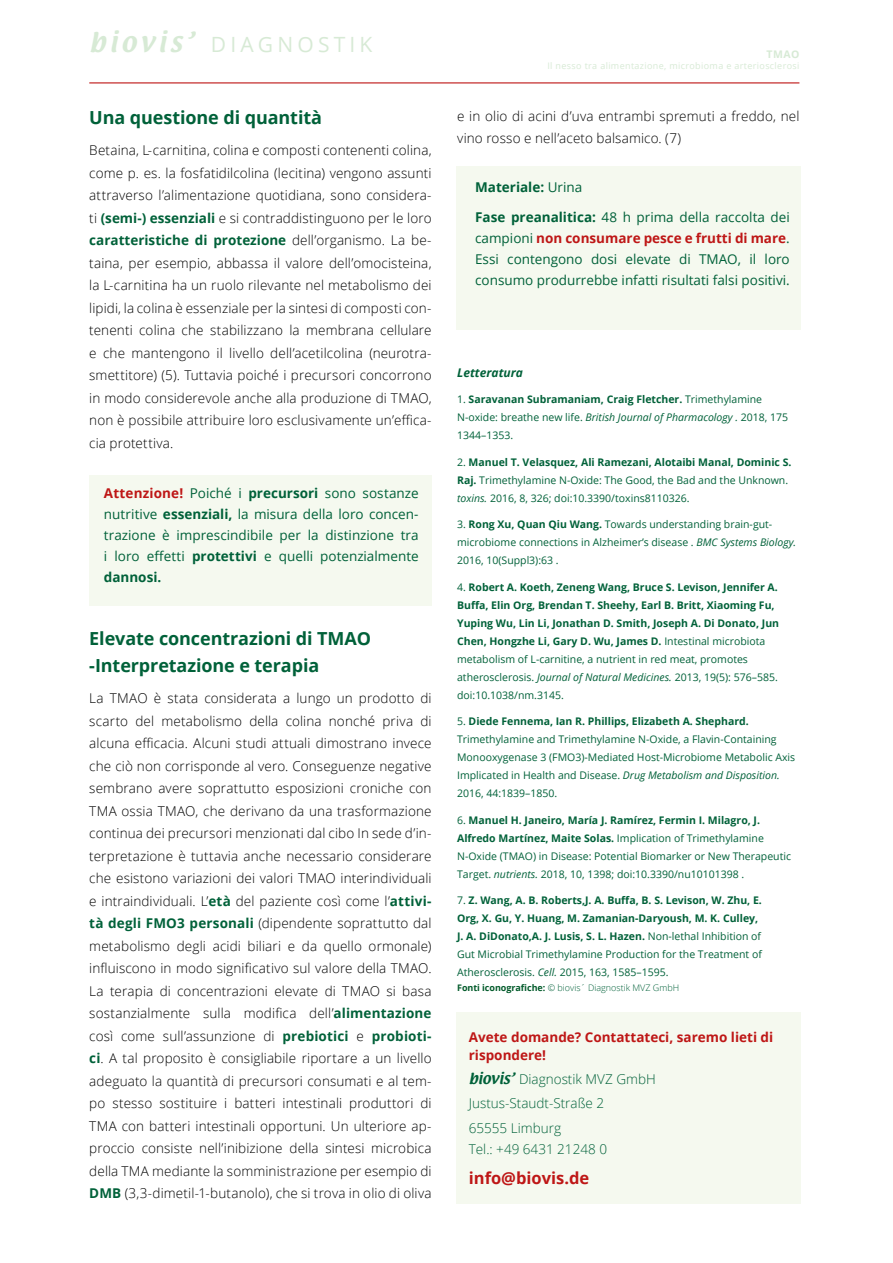
<style>
.page{position:relative;width:893px;height:1263px;background:#fff}
.page>*{position:absolute;margin:0;border:0;box-sizing:border-box;transform-origin:0 0}
.t1{font:21px "Open Sans";letter-spacing:.2em;color:#d7ead5}
.t2{font:700 18px/27px "Open Sans";letter-spacing:-.005em;color:#006139}
.t3{font:700 16.5px "Open Sans";color:#be1716}
.t4{font:300 13.5px/22.5px "Open Sans";letter-spacing:.01em;color:#000;text-align:justify}
.t5{font:13.5px/21px "Open Sans";color:#006139;text-align:justify}
.t6{font:300 13.5px/24.2px "Open Sans";color:#006139}
.t7{font:700 13.5px/18.6px "Open Sans";color:#be1716}
.t8{font:italic 700 12px "Open Sans";color:#006139}
.t9{font:10.5px/18px "Open Sans";color:#006139}
.t10{font:700 10.5px/18px "Open Sans";color:#006139}
.t11{font:700 10.5px "Open Sans";color:#d7ead5}
.t12{font:9px "Open Sans";letter-spacing:.04em;color:#d7ead5}
.t13{font:300 9px "Open Sans";color:#006139}
.s1{font-family:"Textile";font-size:24px}
.s2{font-weight:700;color:#006139}
.s3{font-weight:700;color:#be1716}
.s4{font-weight:700}
.s5{font-style:italic}
.s6{font-weight:400}
.s7{font-weight:400;font-style:italic}
.s8{font-weight:700;color:#025a2a}
.s9{font-family:"Textile";font-weight:400}
</style>
<div class="page">
<div style="left:89px;top:475px;width:343px;height:131px;background:#f5f9ef"></div>
<hr style="left:89px;top:82px;width:710px;height:1px;background:#be1716">
<div style="left:456px;top:1012px;width:344px;height:191px;background:#f5f9ef"></div>
<div style="left:456px;top:166px;width:344px;height:164px;background:#f5f9ef"></div>
<h1 class="t1" style="left:89px;top:30px;width:285px"><span class="s1">biovis’</span> DIAGNOSTIK</h1>
<h2 class="t2" style="left:89px;top:104px;width:234px">Una questione di quantità</h2>
<p class="t4" style="left:89px;top:139px;width:344px">Betaina, L-carnitina, colina e composti contenenti colina, come p. es. la fosfatidilcolina (lecitina) vengono assunti attraverso l’alimentazione quotidiana, sono considera&shy;ti <span class="s2">(semi-) essenziali</span> e si contraddistinguono per le loro <span class="s2">caratteristiche di protezione</span> dell’organismo. La be&shy;taina, per esempio, abbassa il valore dell’omocisteina, la L-carnitina ha un ruolo rilevante nel metabolismo dei lipidi, la colina è essenziale per la sintesi di composti con&shy;tenenti colina che stabilizzano la membrana cellulare e che mantengono il livello dell’acetilcolina (neurotra&shy;smettitore) (5). Tuttavia poiché i precursori concorrono in modo considerevole anche alla produzione di TMAO, non è possibile attribuire loro esclusivamente un’effica&shy;cia protettiva.</p>
<p class="t5" style="left:104px;top:482px;width:316px"><span class="s3">Attenzione!</span> Poiché i <span class="s4">precursori</span> sono sostanze nutritive <span class="s4">essenziali,</span> la misura della loro concen&shy;trazione è imprescindibile per la distinzione tra i loro effetti <span class="s4">protettivi</span> e quelli potenzialmente <span class="s4">dannosi.</span></p>
<h2 class="t2" style="left:89px;top:625px;width:283px">Elevate concentrazioni di TMAO -Interpretazione e terapia</h2>
<p class="t4" style="left:89px;top:687px;width:344px">La TMAO è stata considerata a lungo un prodotto di scarto del metabolismo della colina nonché priva di alcuna efficacia. Alcuni studi attuali dimostrano invece che ciò non corrisponde al vero. Conseguenze negative sembrano avere soprattutto esposizioni croniche con TMA ossia TMAO, che derivano da una trasformazione continua dei precursori menzionati dal cibo In sede d’in&shy;terpretazione è tuttavia anche necessario considerare che esistono variazioni dei valori TMAO interindividuali e intraindividuali. L’<span class="s2">età</span> del paziente così come l’<span class="s2">attivi&shy;tà degli FMO3 personali</span> (dipendente soprattutto dal metabolismo degli acidi biliari e da quello ormonale) influiscono in modo significativo sul valore della TMAO.<br>La terapia di concentrazioni elevate di TMAO si basa sostanzialmente sulla modifica dell’<span class="s2">alimentazione </span>così come sull’assunzione di <span class="s2">prebiotici</span> e <span class="s2">probioti&shy;ci</span>. A tal proposito è consigliabile riportare a un livello adeguato la quantità di precursori consumati e al tem&shy;po stesso sostituire i batteri intestinali produttori di TMA con batteri intestinali opportuni. Un ulteriore ap&shy;proccio consiste nell’inibizione della sintesi microbica della TMA mediante la somministrazione per esempio di <span class="s2">DMB</span> (3,3-dimetil-1-butanolo), che si trova in olio di oliva</p>
<p class="t11" style="left:767px;top:47px;width:34px">TMAO</p>
<p class="t12" style="left:547px;top:60px;width:254px">Il nesso tra alimentazione, microbioma e arteriosclerosi</p>
<p class="t4" style="left:457px;top:104px;width:344px">e in olio di acini d’uva entrambi spremuti a freddo, nel vino rosso e nell’aceto balsamico. (7)</p>
<p class="t5" style="left:475px;top:172px;width:316px;line-height:29.5px"><span class="s4">Materiale:</span> Urina<br><span class="s4">Fase preanalitica:</span> 48 h prima della raccolta dei</p>
<p class="t5" style="left:475px;top:227px;width:316px">campioni <span class="s3">non consumare pesce e frutti di mare</span>.<br>Essi contengono dosi elevate di TMAO, il loro consumo produrrebbe infatti risultati falsi positivi.</p>
<p class="t8" style="left:457px;top:364px;width:67px">Letteratura</p>
<p class="t9" style="left:457px;top:390px;width:332px">1. <span class="s4">Saravanan Subramaniam, Craig Fletcher.</span> Trimethylamine<br>N-oxide: breathe new life. <span class="s5">British Journal of Pharmacology .</span> 2018, 175<br>1344–1353.</p>
<p class="t9" style="left:457px;top:453px;width:336px">2. <span class="s4">Manuel T. Velasquez, Ali Ramezani, Alotaibi Manal, Dominic S.<br>Raj.</span> Trimethylamine N-Oxide: The Good, the Bad and the Unknown. <span class="s5">toxins.</span> 2016, 8, 326; doi:10.3390/toxins8110326.</p>
<p class="t9" style="left:457px;top:515px;width:341px">3. <span class="s4">Rong Xu, Quan Qiu Wang.</span> Towards understanding brain-gut&shy;microbiome connections in Alzheimer’s disease . <span class="s5">BMC Systems Biology.<br></span>2016, 10(Suppl3):63 .</p>
<p class="t10" style="left:457px;top:578px;width:323px"><span class="s6">4.</span> Robert A. Koeth, Zeneng Wang, Bruce S. Levison, Jennifer A.<br>Buffa, Elin Org, Brendan T. Sheehy, Earl B. Britt, Xiaoming Fu, Yuping Wu, Lin Li, Jonathan D. Smith, Joseph A. Di Donato, Jun Chen, Hongzhe Li, Gary D. Wu, James D. <span class="s6">Intestinal microbiota metabolism of L-carnitine, a nutrient in red meat, promotes atherosclerosis.</span> <span class="s7">Journal of Natural Medicines.</span> <span class="s6">2013, 19(5): 576–585. doi:10.1038/nm.3145.</span></p>
<p class="t9" style="left:457px;top:712px;width:340px">5. <span class="s4">Diede Fennema, Ian R. Phillips, Elizabeth A. Shephard.<br></span>Trimethylamine and Trimethylamine N-Oxide, a Flavin-Containing Monooxygenase 3 (FMO3)-Mediated Host-Microbiome Metabolic Axis Implicated in Health and Disease. <span class="s5">Drug Metabolism and Disposition.<br></span>2016, 44:1839–1850.</p>
<p class="t9" style="left:457px;top:811px;width:335px">6. <span class="s4">Manuel H. Janeiro, María J. Ramírez, Fermin I. Milagro, J.<br>Alfredo Martínez, Maite Solas.</span> Implication of Trimethylamine N-Oxide (TMAO) in Disease: Potential Biomarker or New Therapeutic Target. <span class="s5">nutrients.</span> 2018, 10, 1398; doi:10.3390/nu10101398 .</p>
<p class="t10" style="left:457px;top:891px;width:306px"><span class="s6">7.</span> Z. Wang, A. B. Roberts,J. A. Buffa, B. S. Levison, W. Zhu, E.<br>Org, X. Gu, Y. Huang, M. Zamanian-Daryoush, M. K. Culley, J. A. DiDonato,A. J. Lusis, S. L. Hazen. <span class="s6">Non-lethal Inhibition of Gut Microbial Trimethylamine Production for the Treatment of Atherosclerosis.</span> <span class="s7">Cell.</span> <span class="s6">2015, 163, 1585–1595.</span></p>
<p class="t13" style="left:457px;top:982px;width:224px"><span class="s8">Fonti iconografiche:</span> © biovis´ Diagnostik MVZ GmbH</p>
<p class="t7" style="left:469px;top:1027px;width:306px">Avete domande? Contattateci, saremo lieti di rispondere!</p>
<p class="t6" style="left:469px;top:1067px;width:188px"><span class="s9">biovis’</span> Diagnostik MVZ GmbH<br>Justus-Staudt-Straße 2<br>65555 Limburg</p>
<p class="t6" style="left:469px;top:1137px;width:140px">Tel.: +49 6431 21248 0</p>
<p class="t3" style="left:469px;top:1167px;width:122px">info@biovis.de</p>
</div>
